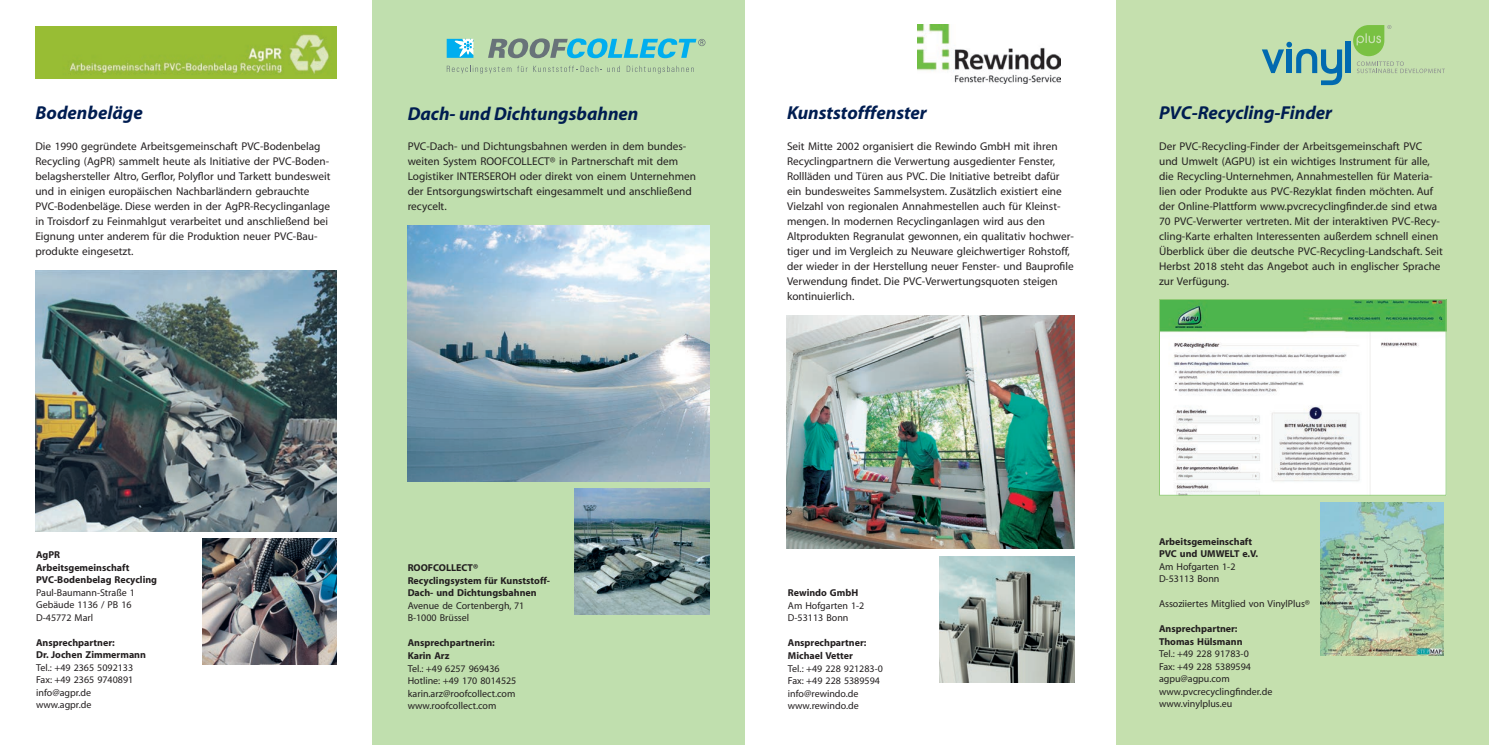
<style>
.page{position:relative;width:1489px;height:745px;background:#fff}
.page>*{position:absolute;margin:0;border:0;box-sizing:border-box;transform-origin:0 0}
.t1{font:italic 700 18.75px "Myriad";color:#001d51}
._1__Fließtext{font:11.25px/15px "Myriad";color:#231f20}
._1__Fließtext-2{font:10px "Myriad";color:#231f20}
._1__Fließtext-3{font:700 10px/12.5px "Myriad";color:#231f20}
</style>
<div class="page">
<div style="left:372px;top:0;width:372px;height:744px;background:#c0dfae"></div>
<img style="left:35px;top:27px;width:302px;height:52px">
<div style="left:1116px;top:0;width:372px;height:744px;background:#c5e0ae"></div>
<img style="left:917px;top:24px;width:143px;height:59px">
<img style="left:786px;top:315px;width:288px;height:233px">
<img style="left:1161px;top:301px;width:283px;height:192px">
<div style="left:1159px;top:299px;width:287px;height:196px;border:1px solid #92cb77"></div>
<img style="left:1320px;top:502px;width:122px;height:153px">
<div style="left:1345px;top:42px;width:5px;height:31px;background:#016ab0"></div>
<svg style="left:1262px;top:42px;width:79px;height:43px"></svg>
<svg style="left:1353px;top:25px;width:91px;height:48px"></svg>
<img style="left:35px;top:270px;width:302px;height:261px">
<img style="left:202px;top:538px;width:135px;height:126px">
<img style="left:939px;top:556px;width:135px;height:126px">
<img style="left:407px;top:225px;width:302px;height:256px">
<img style="left:575px;top:488px;width:134px;height:126px">
<svg style="left:446px;top:39px;width:27px;height:19px"></svg>
<svg style="left:447px;top:66px;width:64px;height:8px"></svg>
<svg style="left:517px;top:66px;width:10px;height:6px"></svg>
<svg style="left:533px;top:66px;width:87px;height:6px"></svg>
<svg style="left:626px;top:66px;width:67px;height:8px"></svg>
<svg style="left:488px;top:38px;width:217px;height:20px"></svg>
<p class="t1" style="left:35px;top:103px;width:109px">Bodenbeläge</p>
<p class="_1__Fließtext" style="left:35px;top:139px;width:296px">Die 1990 gegründete Arbeitsgemeinschaft PVC-Bodenbelag Recycling (AgPR) sammelt heute als Initiative der PVC-Boden&shy;belagshersteller Altro, Gerflor, Polyflor und Tarkett bundesweit und in einigen europäischen Nachbarländern gebrauchte PVC-Bodenbeläge. Diese werden in der AgPR-Recyclinganlage in Troisdorf zu Feinmahlgut verarbeitet und anschließend bei Eignung unter anderem für die Produktion neuer PVC-Bau&shy;produkte eingesetzt.</p>
<p class="t1" style="left:407px;top:104px;width:232px">Dach- und Dichtungsbahnen</p>
<p class="_1__Fließtext" style="left:407px;top:139px;width:290px">PVC-Dach- und Dichtungsbahnen werden in dem bundes&shy;weiten System ROOFCOLLECT® in Partnerschaft mit dem Logistiker INTERSEROH oder direkt von einem Unternehmen der Entsorgungswirtschaft eingesammelt und anschließend recycelt.</p>
<p class="t1" style="left:787px;top:103px;width:141px">Kunststofffenster</p>
<p class="_1__Fließtext" style="left:787px;top:139px;width:288px">Seit Mitte 2002 organisiert die Rewindo GmbH mit ihren Recyclingpartnern die Verwertung ausgedienter Fenster, Rollläden und Türen aus PVC. Die Initiative betreibt dafür ein bundesweites Sammelsystem. Zusätzlich existiert eine Vielzahl von regionalen Annahmestellen auch für Kleinst&shy;mengen. In modernen Recyclinganlagen wird aus den Altprodukten Regranulat gewonnen, ein qualitativ hochwer&shy;tiger und im Vergleich zu Neuware gleichwertiger Rohstoff, der wieder in der Herstellung neuer Fenster- und Bauprofile Verwendung findet. Die PVC-Verwertungsquoten steigen kontinuierlich.</p>
<p class="t1" style="left:1159px;top:103px;width:175px">PVC-Recycling-Finder</p>
<p class="_1__Fließtext" style="left:1159px;top:139px;width:285px">Der PVC-Recycling-Finder der Arbeitsgemeinschaft PVC und Umwelt (AGPU) ist ein wichtiges Instrument für alle, die Recycling-Unternehmen, Annahmestellen für Materia&shy;lien oder Produkte aus PVC-Rezyklat finden möchten. Auf der Online-Plattform www.pvcrecyclingfinder.de sind etwa 70 PVC-Verwerter vertreten. Mit der interaktiven PVC-Recy&shy;cling-Karte erhalten Interessenten außerdem schnell einen Überblick über die deutsche PVC-Recycling-Landschaft. Seit Herbst 2018 steht das Angebot auch in englischer Sprache zur Verfügung.</p>
<p class="_1__Fließtext-3" style="left:36px;top:548px;width:26px">AgPR</p>
<p class="_1__Fließtext-3" style="left:36px;top:561px;width:122px">Arbeitsgemeinschaft<br>PVC-Bodenbelag Recycling</p>
<p class="_1__Fließtext-2" style="left:36px;top:587px;width:100px">Paul-Baumann-Straße 1</p>
<p class="_1__Fließtext-2" style="left:36px;top:599px;width:97px">Gebäude 1136 / PB 16</p>
<p class="_1__Fließtext-2" style="left:36px;top:612px;width:59px">D-45772 Marl</p>
<p class="_1__Fließtext-3" style="left:36px;top:636px;width:80px">Ansprechpartner:</p>
<p class="_1__Fließtext-3" style="left:36px;top:648px;width:111px">Dr. Jochen Zimmermann</p>
<p class="_1__Fließtext-2" style="left:36px;top:662px;width:99px">Tel.: +49 2365 5092133</p>
<p class="_1__Fließtext-2" style="left:36px;top:674px;width:99px">Fax: +49 2365 9740891</p>
<p class="_1__Fließtext-2" style="left:36px;top:687px;width:57px">info@agpr.de</p>
<p class="_1__Fließtext-2" style="left:36px;top:699px;width:57px">www.agpr.de</p>
<p class="_1__Fließtext-3" style="left:407px;top:561px;width:72px">ROOFCOLLECT®</p>
<p class="_1__Fließtext-3" style="left:407px;top:574px;width:144px">Recyclingsystem für Kunststoff-<br>Dach- und Dichtungsbahnen</p>
<p class="_1__Fließtext-2" style="left:407px;top:600px;width:118px">Avenue de Cortenbergh, 71</p>
<p class="_1__Fließtext-2" style="left:407px;top:612px;width:63px">B-1000 Brüssel</p>
<p class="_1__Fließtext-3" style="left:407px;top:636px;width:89px">Ansprechpartnerin:</p>
<p class="_1__Fließtext-3" style="left:407px;top:649px;width:43px">Karin Arz</p>
<p class="_1__Fließtext-2" style="left:407px;top:662px;width:93px">Tel.: +49 6257 969436</p>
<p class="_1__Fließtext-2" style="left:407px;top:675px;width:110px">Hotline: +49 170 8014525</p>
<p class="_1__Fließtext-2" style="left:407px;top:687px;width:109px">karin.arz@roofcollect.com</p>
<p class="_1__Fließtext-2" style="left:407px;top:700px;width:90px">www.roofcollect.com</p>
<p class="_1__Fließtext-3" style="left:788px;top:586px;width:72px">Rewindo GmbH</p>
<p class="_1__Fließtext-2" style="left:788px;top:600px;width:78px">Am Hofgarten 1-2</p>
<p class="_1__Fließtext-2" style="left:788px;top:612px;width:62px">D-53113 Bonn</p>
<p class="_1__Fließtext-3" style="left:788px;top:636px;width:80px">Ansprechpartner:</p>
<p class="_1__Fließtext-3" style="left:788px;top:649px;width:66px">Michael Vetter</p>
<p class="_1__Fließtext-2" style="left:788px;top:662px;width:96px">Tel.: +49 228 921283-0</p>
<p class="_1__Fließtext-2" style="left:788px;top:675px;width:93px">Fax: +49 228 5389594</p>
<p class="_1__Fließtext-2" style="left:788px;top:687px;width:72px">info@rewindo.de</p>
<p class="_1__Fließtext-2" style="left:788px;top:700px;width:72px">www.rewindo.de</p>
<p class="_1__Fließtext-3" style="left:1158px;top:535px;width:101px">Arbeitsgemeinschaft<br>PVC und UMWELT e.V.</p>
<p class="_1__Fließtext-2" style="left:1158px;top:561px;width:78px">Am Hofgarten 1-2</p>
<p class="_1__Fließtext-2" style="left:1158px;top:573px;width:62px">D-53113 Bonn</p>
<p class="_1__Fließtext-2" style="left:1158px;top:598px;width:153px">Assoziiertes Mitglied von VinylPlus®</p>
<p class="_1__Fließtext-3" style="left:1158px;top:622px;width:80px">Ansprechpartner:</p>
<p class="_1__Fließtext-3" style="left:1158px;top:635px;width:85px">Thomas Hülsmann</p>
<p class="_1__Fließtext-2" style="left:1158px;top:648px;width:91px">Tel.: +49 228 91783-0</p>
<p class="_1__Fließtext-2" style="left:1158px;top:661px;width:93px">Fax: +49 228 5389594</p>
<p class="_1__Fließtext-2" style="left:1158px;top:673px;width:72px">agpu@agpu.com</p>
<p class="_1__Fließtext-2" style="left:1158px;top:686px;width:115px">www.pvcrecyclingfinder.de</p>
<p class="_1__Fließtext-2" style="left:1158px;top:698px;width:75px">www.vinylplus.eu</p>
</div>
